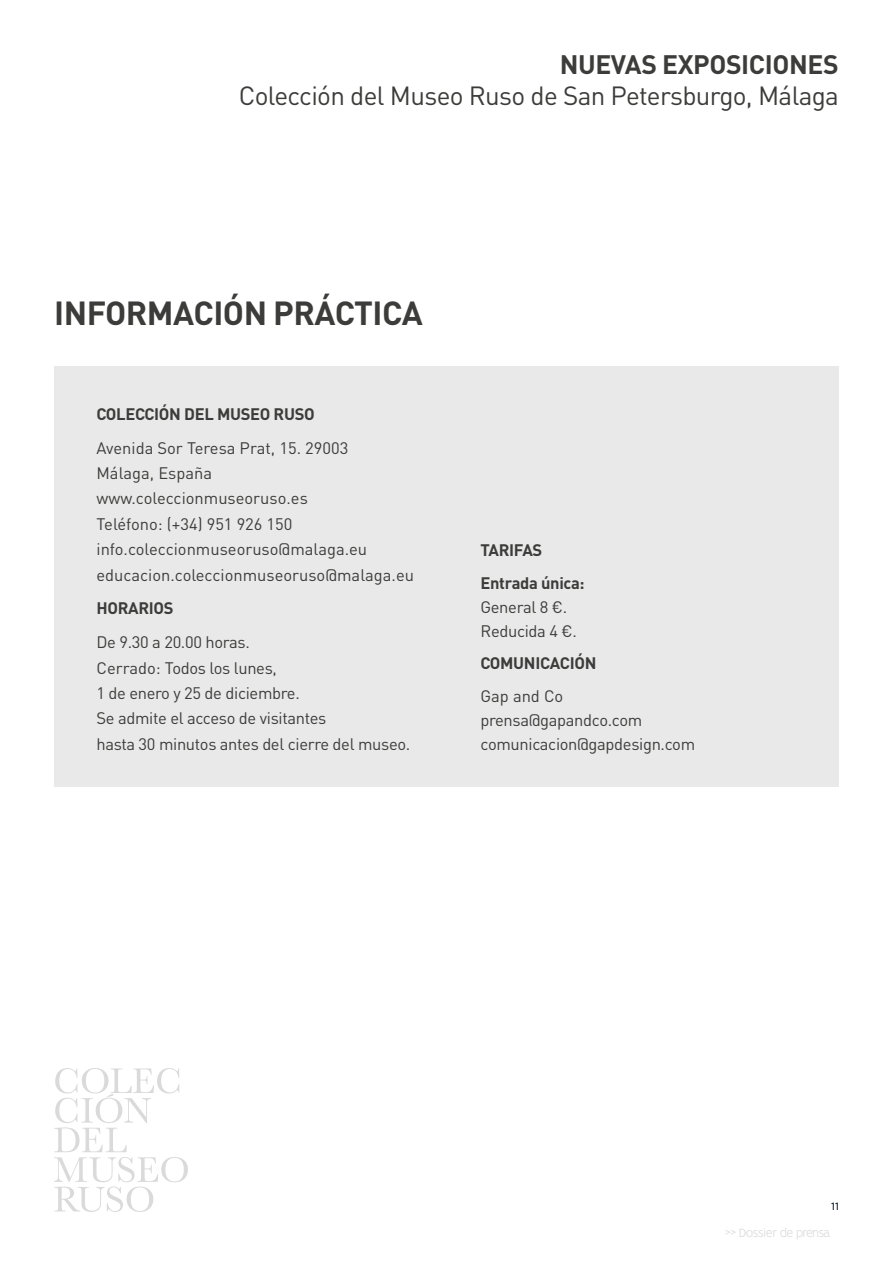
<style>
.page{position:relative;width:893px;height:1263px;background:#fff}
.page>*{position:absolute;margin:0;border:0;box-sizing:border-box;transform-origin:0 0}
.t1{font:700 33px "DIN Pro";letter-spacing:-.015em;color:#3c3c3b}
.t2{font:700 26.4px "DIN Pro";letter-spacing:-.015em;color:#3c3c3b}
.t3{font:26.1px "DIN Pro";letter-spacing:-.025em;color:#3c3c3b}
.t4{font:16.5px/25.3px "DIN Pro";letter-spacing:-.02em;color:#3c3c3b}
.t5{font:16.5px/25.3px "DIN Pro";color:#3c3c3b}
.t6{font:700 16.5px/32.5px "DIN Pro";letter-spacing:-.02em;color:#3c3c3b}
.t7{font:300 13.5px "Vision";letter-spacing:-.06em;color:#dadada}
.t8{font:12px "Vision";color:#0f1820}
</style>
<div class="page">
<svg style="left:54px;top:1068px;width:134px;height:144px"></svg>
<div style="left:54px;top:366px;width:785px;height:421px;background:#e9e9e9"></div>
<h2 class="t2" style="left:560px;top:47px;width:281px">NUEVAS EXPOSICIONES</h2>
<h3 class="t3" style="left:239px;top:78px;width:602px">Colección del Museo Ruso de San Petersburgo, Málaga</h3>
<h1 class="t1" style="left:54px;top:291px;width:370px">INFORMACIÓN PRÁCTICA</h1>
<p class="t6" style="left:97px;top:397px;width:220px">COLECCIÓN DEL MUSEO RUSO</p>
<p class="t5" style="left:97px;top:434px;width:319px">Avenida Sor Teresa Prat, 15. 29003<br>Málaga, España www.coleccionmuseoruso.es<br>Teléfono: (+34) 951 926 150 info.coleccionmuseoruso@malaga.eu educacion.coleccionmuseoruso@malaga.eu</p>
<p class="t6" style="left:97px;top:591px;width:79px">HORARIOS</p>
<p class="t4" style="left:97px;top:629px;width:315px">De 9.30 a 20.00 horas.<br>Cerrado: Todos los lunes,<br>1 de enero y 25 de diciembre.<br>Se admite el acceso de visitantes<br>hasta 30 minutos antes del cierre del museo.</p>
<p class="t6" style="left:480px;top:533px;width:106px">TARIFAS<br>Entrada única:</p>
<p class="t4" style="left:480px;top:594px;width:98px;line-height:24px">General 8 €.<br>Reducida 4 €.</p>
<p class="t6" style="left:480px;top:646px;width:117px">COMUNICACIÓN</p>
<p class="t4" style="left:480px;top:683px;width:216px;line-height:24px">Gap and Co prensa@gapandco.com comunicacion@gapdesign.com</p>
<p class="t8" style="left:831px;top:1199px;width:10px">11</p>
<p class="t7" style="left:725px;top:1225px;width:107px">&gt;&gt; Dossier de prensa</p>
</div>
